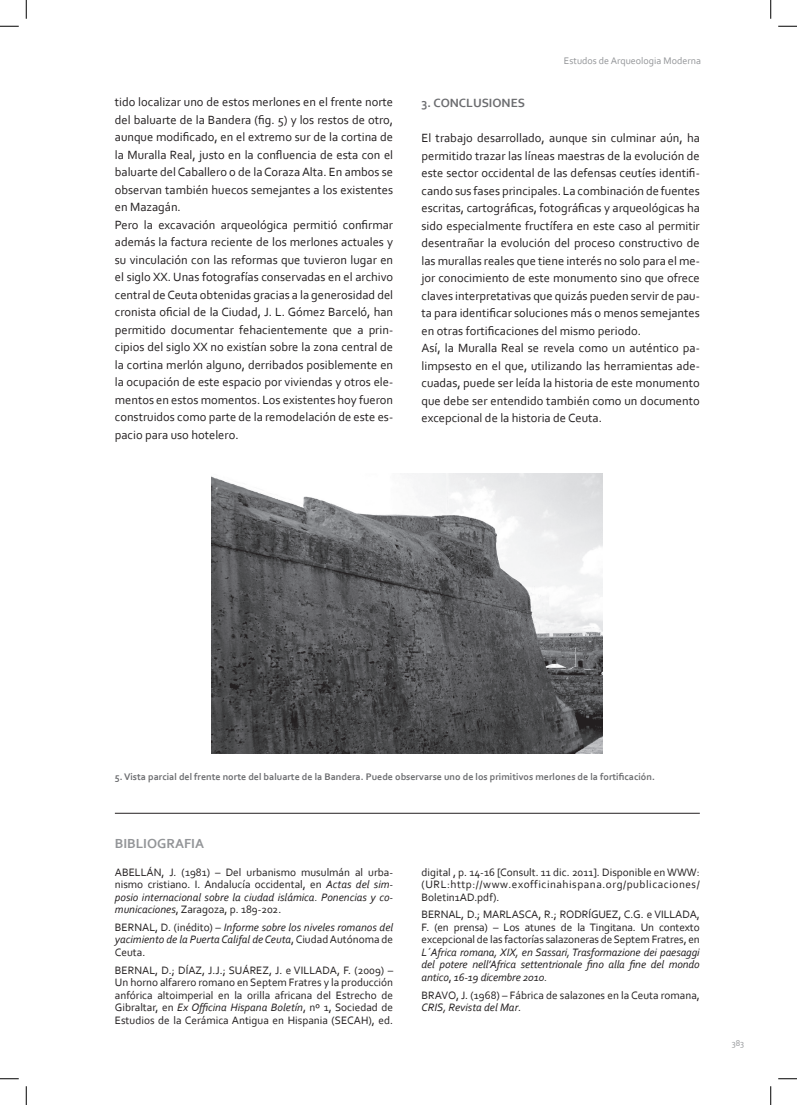
<style>
.page{position:relative;width:797px;height:1105px;background:#fff}
.page>*{position:absolute;margin:0;border:0;box-sizing:border-box;transform-origin:0 0}
.heading_1{font:700 13.75px "Corbel";color:#939598}
.t1{font:12.5px/17.5px "Corbel";color:#231f20;text-align:justify}
.t2{font:700 12.5px "Corbel";color:#6c6d70}
.t3{font:11.25px/12.5px "Corbel";color:#231f20;text-align:justify}
.t4{font:italic 11.25px/12.5px "Corbel";color:#231f20;text-align:justify}
.t5{font:700 10px "Corbel";color:#6c6d70}
.t6{font:10px "Corbel";color:#939598}
.t7{font:8.75px "Corbel";color:#939598}
.s1{font-style:italic}
.s2{font-style:normal}
</style>
<div class="page">
<img style="left:212px;top:474px;width:391px;height:279px">
<hr style="left:115px;top:813px;width:584px;height:1px;background:#231f20">
<svg style="left:0;top:25px;width:19px;height:2px"></svg>
<svg style="left:778px;top:25px;width:19px;height:2px"></svg>
<svg style="left:0;top:1078px;width:19px;height:1px"></svg>
<svg style="left:778px;top:1078px;width:19px;height:1px"></svg>
<svg style="left:25px;top:0;width:2px;height:19px"></svg>
<svg style="left:25px;top:1086px;width:2px;height:19px"></svg>
<svg style="left:770px;top:0;width:1px;height:19px"></svg>
<svg style="left:770px;top:1086px;width:1px;height:19px"></svg>
<p class="t1" style="left:115px;top:93px;width:280px">tido localizar uno de estos merlones en el frente norte del baluarte de la Bandera (fig. 5) y los restos de otro, aunque modificado, en el extremo sur de la cortina de la Muralla Real, justo en la confluencia de esta con el baluarte del Caballero o de la Coraza Alta. En ambos se observan también huecos semejantes a los existentes en Mazagán.</p>
<p class="t1" style="left:115px;top:216px;width:280px">Pero la excavación arqueológica permitió confirmar además la factura reciente de los merlones actuales y su vinculación con las reformas que tuvieron lugar en el siglo XX. Unas fotografías conservadas en el archivo central de Ceuta obtenidas gracias a la generosidad del cronista oficial de la Ciudad, J. L. Gómez Barceló, han permitido documentar fehacientemente que a prin&shy;cipios del siglo XX no existían sobre la zona central de la cortina merlón alguno, derribados posiblemente en la ocupación de este espacio por viviendas y otros ele&shy;mentos en estos momentos. Los existentes hoy fueron construidos como parte de la remodelación de este es&shy;pacio para uso hotelero.</p>
<p class="t6" style="left:564px;top:54px;width:138px">Estudos de Arqueologia Moderna</p>
<p class="t2" style="left:421px;top:96px;width:105px">3. CONCLUSIONES</p>
<p class="t1" style="left:421px;top:129px;width:280px">El trabajo desarrollado, aunque sin culminar aún, ha permitido trazar las líneas maestras de la evolución de este sector occidental de las defensas ceutíes identifi&shy;cando sus fases principales. La combinación de fuentes escritas, cartográficas, fotográficas y arqueológicas ha sido especialmente fructífera en este caso al permitir desentrañar la evolución del proceso constructivo de las murallas reales que tiene interés no solo para el me&shy;jor conocimiento de este monumento sino que ofrece claves interpretativas que quizás pueden servir de pau&shy;ta para identificar soluciones más o menos semejantes en otras fortificaciones del mismo periodo.</p>
<p class="t1" style="left:421px;top:339px;width:280px">Así, la Muralla Real se revela como un auténtico pa&shy;limpsesto en el que, utilizando las herramientas ade&shy;cuadas, puede ser leída la historia de este monumento que debe ser entendido también como un documento excepcional de la historia de Ceuta.</p>
<p class="t5" style="left:115px;top:770px;width:541px">5. Vista parcial del frente norte del baluarte de la Bandera. Puede observarse uno de los primitivos merlones de la fortificación.</p>
<p class="heading_1" style="left:115px;top:835px;width:91px">BIBLIOGRAFIA</p>
<p class="t3" style="left:115px;top:865px;width:280px">ABELLÁN, J. (1981) – Del urbanismo musulmán al urba&shy;nismo cristiano. I. Andalucía occidental, en <span class="s1">Actas del sim&shy;posio internacional sobre la ciudad islámica. Ponencias y co&shy;municaciones</span>, Zaragoza, p. 189-202.</p>
<p class="t4" style="left:115px;top:921px;width:280px"><span class="s2">BERNAL, D. (inédito) –</span> Informe sobre los niveles romanos del yacimiento de la Puerta Califal de Ceuta<span class="s2">, Ciudad Autónoma de Ceuta.</span></p>
<p class="t3" style="left:115px;top:963px;width:280px">BERNAL, D.; DÍAZ, J.J.; SUÁREZ, J. e VILLADA, F. (2009) – Un horno alfarero romano en Septem Fratres y la producción anfórica altoimperial en la orilla africana del Estrecho de Gibraltar, en <span class="s1">Ex Officina Hispana Boletín</span>, nº 1, Sociedad de Estudios de la Cerámica Antigua en Hispania (SECAH), ed.</p>
<p class="t3" style="left:421px;top:865px;width:280px">digital , p. 14-16 [Consult. 11 dic. 2011]. Disponible en WWW: (URL:http://www.exofficinahispana.org/publicaciones/ Boletin1AD.pdf).</p>
<p class="t3" style="left:421px;top:908px;width:280px">BERNAL, D.; MARLASCA, R.; RODRÍGUEZ, C.G. e VILLADA, F. (en prensa) – Los atunes de la Tingitana. Un contexto excepcional de las factorías salazoneras de Septem Fratres, en <span class="s1">L´Africa romana, XIX, en Sassari, Trasformazione dei paesaggi del potere nell’Africa settentrionale fino alla fine del mondo antico</span>, <span class="s1">16-19 dicembre 2010.</span></p>
<p class="t3" style="left:421px;top:988px;width:280px">BRAVO, J. (1968) – Fábrica de salazones en la Ceuta romana,<br><span class="s1">CRIS, Revista del Mar</span>.</p>
<p class="t7" style="left:731px;top:1037px;width:14px">383</p>
</div>
